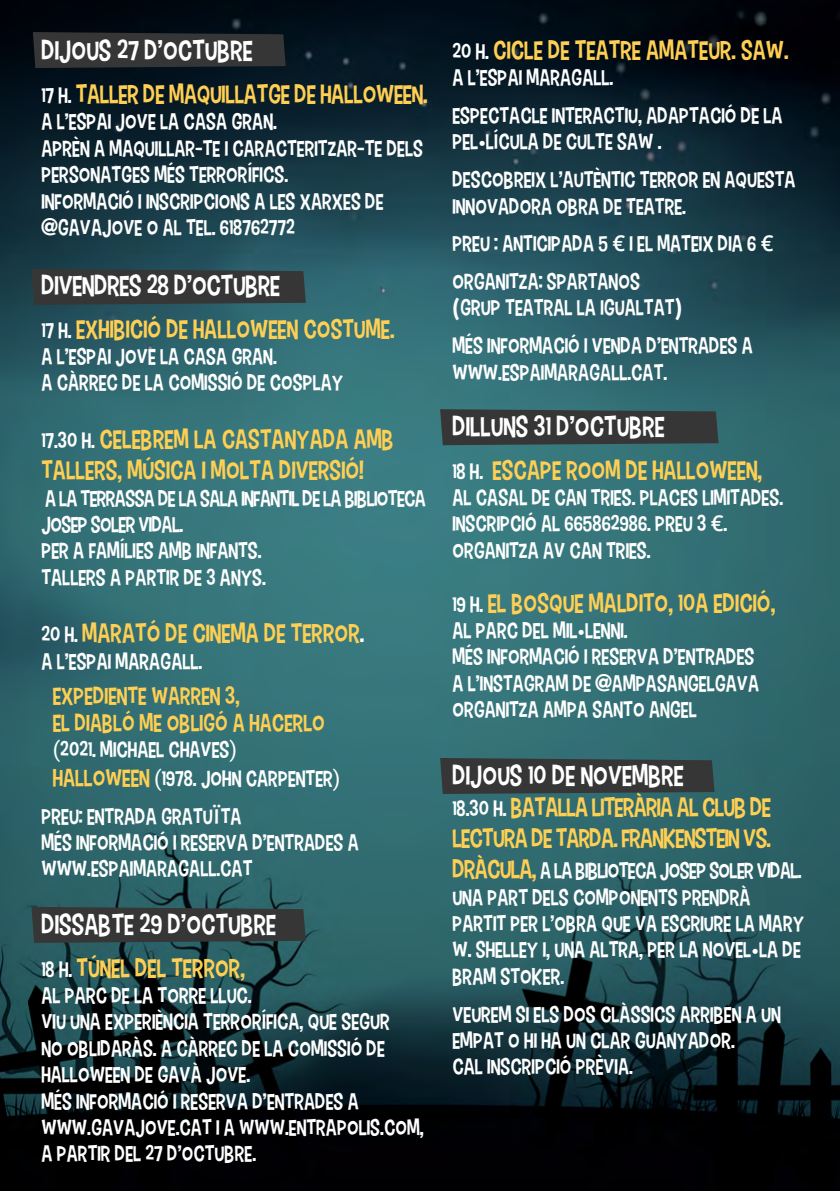
<style>
.page{position:relative;width:840px;height:1191px;background:#fff}
.page>*{position:absolute;margin:0;border:0;box-sizing:border-box;transform-origin:0 0}
.t1{font:28px "Carton Six";color:#fff}
.t2{font:26px/31.2px "Carton Six";color:#fecf53}
.t3{font:26px/31.2px "Carton Six";letter-spacing:-.03em;color:#fecf53}
.t4{font:24px/26.4px "Carton Six";color:#fecf53}
.t5{font:22px/26.4px "Carton Six";color:#fff}
.t6{font:22px/26.4px "Carton Six";letter-spacing:-.03em;color:#fff}
.s1{font-size:22px;color:#fff}
.s2{font-family:"Futura";font-weight:700}
.s3{color:#fff}
.s4{font-family:"Roboto"}
.s5{font-size:24px;color:#fecf53}
.s6{font-family:"Open Sans";font-weight:600}
.s7{font-size:26px;color:#fecf53}
</style>
<div class="page">
<img style="left:0;top:0;width:839px;height:1191px">
<svg style="left:31px;top:269px;width:275px;height:36px;background:#353839"></svg>
<svg style="left:440px;top:409px;width:278px;height:36px;background:#363a3a"></svg>
<svg style="left:33px;top:32px;width:252px;height:36px;background:#333334"></svg>
<svg style="left:31px;top:907px;width:275px;height:36px;background:#353838"></svg>
<svg style="left:440px;top:758px;width:274px;height:36px;background:#363939"></svg>
<p class="t1" style="left:41px;top:34px;width:213px">DIJOUS 27 D’OCTUBRE</p>
<p class="t2" style="left:41px;top:78px;width:387px"><span class="s1">17 H.</span> TALLER DE MAQUILLATGE DE HALLOWEEN.</p>
<p class="t5" style="left:41px;top:108px;width:383px">A L’ESPAI JOVE LA CASA GRAN.<br>APRÈN A MAQUILLAR-TE I CARACTERITZAR-TE DELS PERSONATGES MÉS TERRORÍFICS.<br>INFORMACIÓ I INSCRIPCIONS A LES XARXES DE <span class="s2">@</span>GAVAJOVE O AL TEL. 618762772</p>
<p class="t1" style="left:41px;top:269px;width:240px">DIVENDRES 28 D’OCTUBRE</p>
<p class="t2" style="left:41px;top:312px;width:354px"><span class="s1">17 H.</span> EXHIBICIÓ DE HALLOWEEN COSTUME.</p>
<p class="t5" style="left:41px;top:343px;width:303px">A L’ESPAI JOVE LA CASA GRAN.<br>A CÀRREC DE LA COMISSIÓ DE COSPLAY</p>
<p class="t2" style="left:41px;top:423px;width:354px"><span class="s1">17.30 H.</span> CELEBREM LA CASTANYADA AMB<br>TALLERS, MÚSICA I MOLTA DIVERSIÓ!</p>
<p class="t6" style="left:41px;top:484px;width:386px">A LA TERRASSA DE LA SALA INFANTIL DE LA BIBLIOTECA<br>JOSEP SOLER VIDAL.<br>PER A FAMÍLIES AMB INFANTS.<br>TALLERS A PARTIR DE 3 ANYS.</p>
<p class="t2" style="left:41px;top:617px;width:324px"><span class="s1">20 H.</span> MARATÓ DE CINEMA DE TERROR<span class="s3">.</span></p>
<p class="t5" style="left:41px;top:647px;width:162px">A L’ESPAI MARAGALL.</p>
<p class="t4" style="left:53px;top:682px;width:273px">EXPEDIENTE WARREN 3,<br>EL DIABLÓ ME OBLIGÓ A HACERLO</p>
<p class="t5" style="left:53px;top:734px;width:289px;line-height:28.8px"><span class="s4">(</span>2021. MICHAEL CHAVES<span class="s4">)<br></span><span class="s5">HALLOWEEN</span> <span class="s4">(</span>1978. JOHN CARPENTER<span class="s4">)</span></p>
<p class="t5" style="left:41px;top:802px;width:319px">PREU: ENTRADA GRATUÏTA<br>MÉS INFORMACIÓ I RESERVA D’ENTRADES A<br>WWW.ESPAIMARAGALL.CAT</p>
<p class="t1" style="left:41px;top:908px;width:236px">DISSABTE 29 D’OCTUBRE</p>
<p class="t2" style="left:41px;top:951px;width:205px"><span class="s1">18 H.</span> TÚNEL DEL TERROR,</p>
<p class="t5" style="left:41px;top:981px;width:384px">AL PARC DE LA TORRE LLUC.<br>VIU UNA EXPERIÈNCIA TERRORÍFICA, QUE SEGUR<br>NO OBLIDARÀS. A CÀRREC DE LA COMISSIÓ DE HALLOWEEN DE GAVÀ JOVE.<br>MÉS INFORMACIÓ I RESERVA D’ENTRADES A WWW.GAVAJOVE.CAT I A WWW.ENTRAPOLIS.COM, A PARTIR DEL 27 D’OCTUBRE.</p>
<p class="t2" style="left:452px;top:34px;width:337px"><span class="s1">20 H.</span> CICLE DE TEATRE AMATEUR. SAW.</p>
<p class="t5" style="left:452px;top:58px;width:331px;line-height:37.8px">A L’ESPAI MARAGALL.<br>ESPECTACLE INTERACTIU, ADAPTACIÓ DE LA</p>
<p class="t5" style="left:452px;top:122px;width:344px;line-height:37.8px">PEL<span class="s2">·</span>LÍCULA DE CULTE SAW .<br>DESCOBREIX L’AUTÈNTIC TERROR EN AQUESTA</p>
<p class="t5" style="left:452px;top:187px;width:322px;line-height:37.8px">INNOVADORA OBRA DE TEATRE.<br>PREU : ANTICIPADA 5 <span class="s6">€</span> I EL MATEIX DIA 6 <span class="s6">€<br></span>ORGANITZA: SPARTANOS</p>
<p class="t5" style="left:452px;top:288px;width:302px;line-height:37.8px"><span class="s2">(</span>GRUP TEATRAL LA IGUALTAT<span class="s2">)<br></span>MÉS INFORMACIÓ I VENDA D’ENTRADES A</p>
<p class="t5" style="left:452px;top:358px;width:216px">WWW.ESPAIMARAGALL.CAT.</p>
<p class="t1" style="left:452px;top:410px;width:214px">DILLUNS 31 D’OCTUBRE</p>
<p class="t2" style="left:452px;top:453px;width:311px"><span class="s1">18 H.</span> ESCAPE ROOM DE HALLOWEEN,</p>
<p class="t5" style="left:452px;top:483px;width:332px">AL CASAL DE CAN TRIES. PLACES LIMITADES.<br>INSCRIPCIÓ AL 665862986. PREU 3 <span class="s6">€</span>.<br>ORGANITZA AV CAN TRIES.</p>
<p class="t2" style="left:452px;top:586px;width:324px"><span class="s1">19 H.</span> EL BOSQUE MALDITO, 10A EDICIÓ,</p>
<p class="t5" style="left:452px;top:617px;width:308px">AL PARC DEL MIL<span class="s2">·</span>LENNI.<br>MÉS INFORMACIÓ I RESERVA D’ENTRADES<br>A L’INSTAGRAM DE <span class="s2">@</span>AMPASANGELGAVA<br>ORGANITZA AMPA SANTO ANGEL</p>
<p class="t1" style="left:452px;top:758px;width:233px">DIJOUS 10 DE NOVEMBRE</p>
<p class="t3" style="left:452px;top:790px;width:320px"><span class="s1">18.30 H.</span> BATALLA LITERÀRIA AL CLUB DE<br>LECTURA DE TARDA. FRANKENSTEIN VS.</p>
<p class="t5" style="left:452px;top:857px;width:353px"><span class="s7">DRÀCULA,</span> A LA BIBLIOTECA JOSEP SOLER VIDAL.<br>UNA PART DELS COMPONENTS PRENDRÀ PARTIT PER L’OBRA QUE VA ESCRIURE LA MARY W. SHELLEY I, UNA ALTRA, PER LA NOVEL<span class="s2">·</span>LA DE BRAM STOKER.</p>
<p class="t5" style="left:452px;top:1000px;width:330px">VEUREM SI ELS DOS CLÀSSICS ARRIBEN A UN<br>EMPAT O HI HA UN CLAR GUANYADOR.<br>CAL INSCRIPCIÓ PRÈVIA.</p>
</div>
